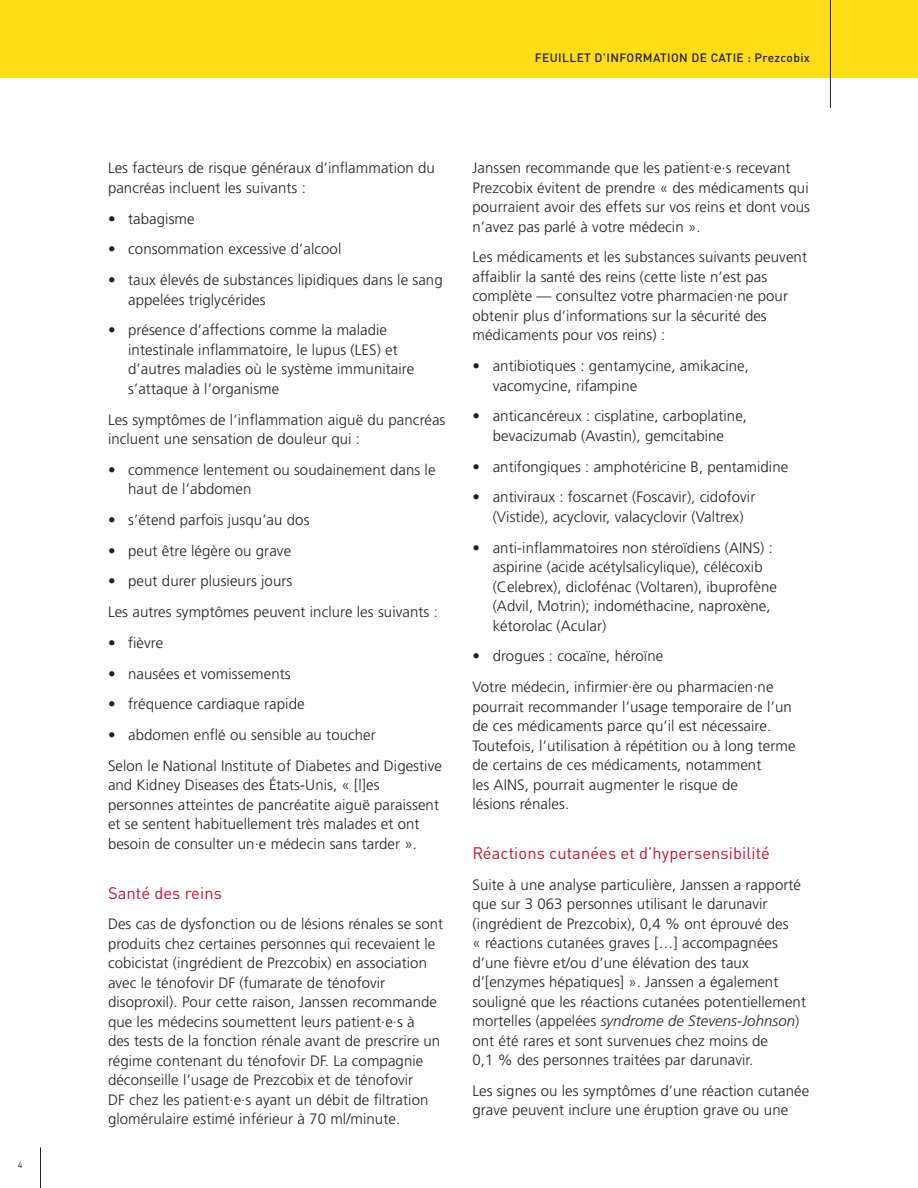
<style>
.page{position:relative;width:918px;height:1188px;background:#fff}
.page>*{position:absolute;margin:0;border:0;box-sizing:border-box;transform-origin:0 0}
.t1{font:16.5px "DINOT";letter-spacing:.005em;color:#c3102f}
.t2{font:300 15px/19.5px "Frutiger LT Pro";letter-spacing:.005em;color:#231f20}
.t3{font:500 12px "DINOT";letter-spacing:.03em;color:#231f20}
.t4{font:9px "DINOT";color:#231f20}
.s1{font-style:italic}
</style>
<div class="page">
<hr style="left:40px;top:1148px;width:1px;height:40px;background:#231f20">
<div style="left:0;top:0;width:918px;height:78px;background:#ffdd17"></div>
<hr style="left:830px;top:0;width:1px;height:108px;background:#231f20">
<p class="t4" style="left:18px;top:1158px;width:6px">4</p>
<p class="t3" style="left:535px;top:50px;width:277px">FEUILLET D’INFORMATION DE CATIE : Prezcobix</p>
<p class="t2" style="left:108px;top:158px;width:328px">Les facteurs de risque généraux d’inflammation du pancréas incluent les suivants :</p>
<p class="t2" style="left:108px;top:209px;width:88px">• tabagisme</p>
<p class="t2" style="left:108px;top:239px;width:235px">• consommation excessive d’alcool</p>
<p class="t2" style="left:128px;top:270px;width:316px;text-indent:-20px">• taux élevés de substances lipidiques dans le sang appelées triglycérides</p>
<p class="t2" style="left:128px;top:320px;width:287px;text-indent:-20px">• présence d’affections comme la maladie intestinale inflammatoire, le lupus (LES) et d’autres maladies où le système immunitaire s’attaque à l’organisme</p>
<p class="t2" style="left:108px;top:410px;width:339px">Les symptômes de l’inflammation aiguë du pancréas incluent une sensation de douleur qui :</p>
<p class="t2" style="left:128px;top:460px;width:309px;text-indent:-20px">• commence lentement ou soudainement dans le haut de l’abdomen</p>
<p class="t2" style="left:108px;top:510px;width:203px">• s’étend parfois jusqu’au dos</p>
<p class="t2" style="left:108px;top:541px;width:185px">• peut être légère ou grave</p>
<p class="t2" style="left:108px;top:566px;width:331px;line-height:30.8px">• peut durer plusieurs jours<br>Les autres symptômes peuvent inclure les suivants :</p>
<p class="t2" style="left:108px;top:633px;width:57px">• fièvre</p>
<p class="t2" style="left:108px;top:664px;width:184px">• nausées et vomissements</p>
<p class="t2" style="left:108px;top:695px;width:198px">• fréquence cardiaque rapide</p>
<p class="t2" style="left:108px;top:720px;width:335px;line-height:30.8px">• abdomen enflé ou sensible au toucher<br>Selon le National Institute of Diabetes and Digestive</p>
<p class="t2" style="left:108px;top:776px;width:333px">and Kidney Diseases des États-Unis, « [l]es personnes atteintes de pancréatite aiguë paraissent et se sentent habituellement très malades et ont besoin de consulter un·e médecin sans tarder ».</p>
<p class="t1" style="left:108px;top:880px;width:115px">Santé des reins</p>
<p class="t2" style="left:108px;top:914px;width:337px">Des cas de dysfonction ou de lésions rénales se sont produits chez certaines personnes qui recevaient le cobicistat (ingrédient de Prezcobix) en association avec le ténofovir DF (fumarate de ténofovir disoproxil). Pour cette raison, Janssen recommande que les médecins soumettent leurs patient·e·s à<br>des tests de la fonction rénale avant de prescrire un régime contenant du ténofovir DF. La compagnie déconseille l’usage de Prezcobix et de ténofovir<br>DF chez les patient·e·s ayant un débit de filtration glomérulaire estimé inférieur à 70 ml/minute.</p>
<p class="t2" style="left:472px;top:158px;width:339px">Janssen recommande que les patient·e·s recevant Prezcobix évitent de prendre « des médicaments qui pourraient avoir des effets sur vos reins et dont vous n’avez pas parlé à votre médecin ».</p>
<p class="t2" style="left:472px;top:248px;width:336px">Les médicaments et les substances suivants peuvent affaiblir la santé des reins (cette liste n’est pas complète — consultez votre pharmacien·ne pour obtenir plus d’informations sur la sécurité des médicaments pour vos reins) :</p>
<p class="t2" style="left:493px;top:356px;width:258px;text-indent:-20px">• antibiotiques : gentamycine, amikacine, vacomycine, rifampine</p>
<p class="t2" style="left:472px;top:407px;width:276px;text-align:center">• anticancéreux : cisplatine, carboplatine, bevacizumab (Avastin), gemcitabine</p>
<p class="t2" style="left:472px;top:457px;width:317px">• antifongiques : amphotéricine B, pentamidine</p>
<p class="t2" style="left:472px;top:488px;width:284px;text-align:center">• antiviraux : foscarnet (Foscavir), cidofovir (Vistide), acyclovir, valacyclovir (Valtrex)</p>
<p class="t2" style="left:493px;top:538px;width:286px;text-indent:-20px">• anti-inflammatoires non stéroïdiens (AINS) : aspirine (acide acétylsalicylique), célécoxib (Celebrex), diclofénac (Voltaren), ibuprofène (Advil, Motrin); indométhacine, naproxène, kétorolac (Acular)</p>
<p class="t2" style="left:472px;top:641px;width:303px;line-height:30.8px">• drogues : cocaïne, héroïne<br>Votre médecin, infirmier·ère ou pharmacien·ne</p>
<p class="t2" style="left:472px;top:697px;width:325px">pourrait recommander l’usage temporaire de l’un de ces médicaments parce qu’il est nécessaire.<br>Toutefois, l’utilisation à répétition ou à long terme de certains de ces médicaments, notamment<br>les AINS, pourrait augmenter le risque de<br>lésions rénales.</p>
<p class="t1" style="left:472px;top:840px;width:299px">Réactions cutanées et d’hypersensibilité</p>
<p class="t2" style="left:472px;top:875px;width:335px">Suite à une analyse particulière, Janssen a rapporté que sur 3 063 personnes utilisant le darunavir (ingrédient de Prezcobix), 0,4 % ont éprouvé des<br>« réactions cutanées graves […] accompagnées d’une fièvre et/ou d’une élévation des taux d’[enzymes hépatiques] ». Janssen a également souligné que les réactions cutanées potentiellement mortelles (appelées <span class="s1">syndrome de Stevens-Johnson</span>) ont été rares et sont survenues chez moins de<br>0,1 % des personnes traitées par darunavir.</p>
<p class="t2" style="left:472px;top:1081px;width:338px">Les signes ou les symptômes d’une réaction cutanée grave peuvent inclure une éruption grave ou une</p>
</div>
